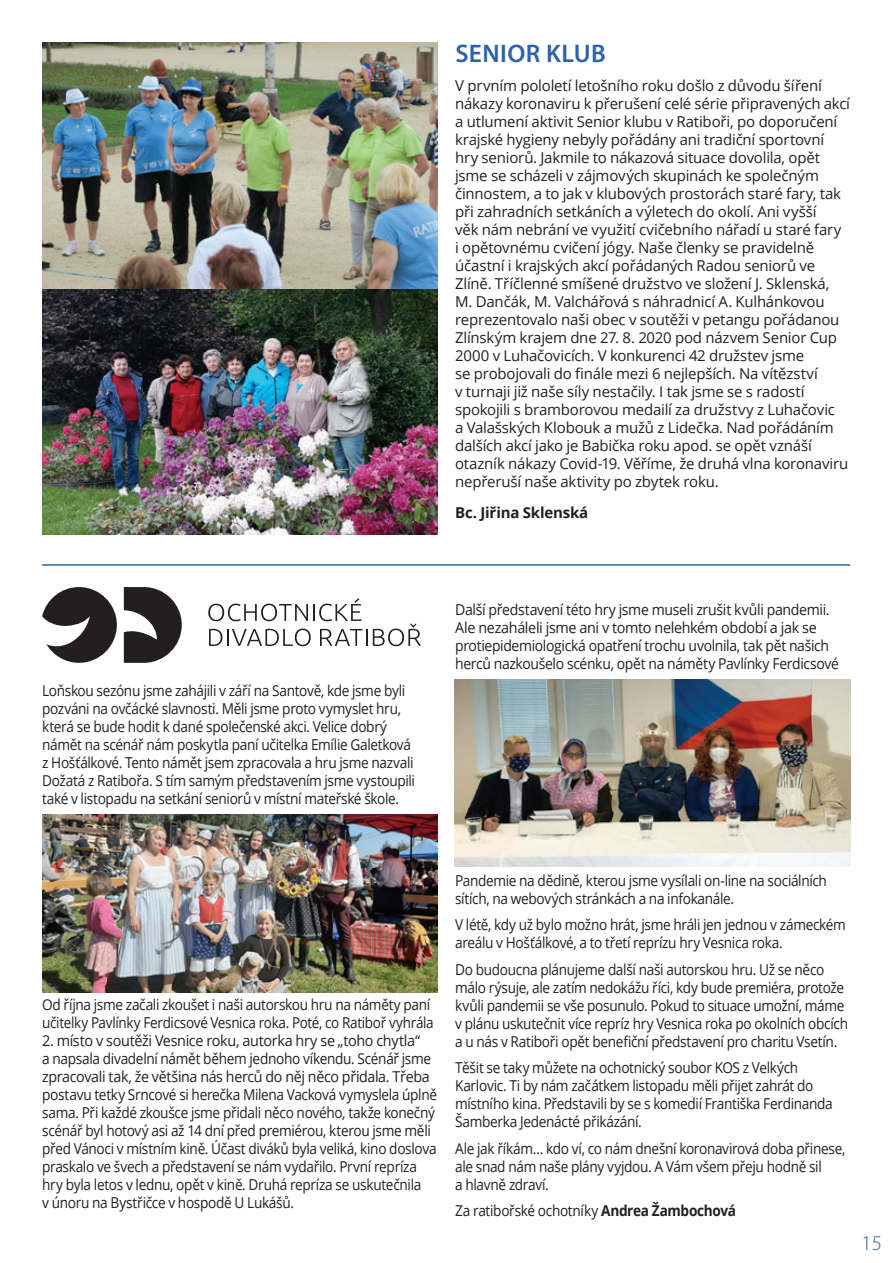
<style>
.page{position:relative;width:893px;height:1263px;background:#fff}
.page>*{position:absolute;margin:0;border:0;box-sizing:border-box;transform-origin:0 0}
.t1{font:600 25.5px "Myriad Pro";letter-spacing:.015em;color:#2f60ad}
.t2{font:300 21px "Myriad Pro";color:#2f60ad}
.t3{font:15px/18px "Open Sans";letter-spacing:-.02em;color:#231f20;scale:.91 1}
.t4{font:15px/18px "Open Sans";letter-spacing:-.02em;color:#231f20}
.t5{font:15px/18px "Open Sans";letter-spacing:-.02em;color:#231f20;scale:.96 1}
.t6{font:15px/18px "Open Sans";letter-spacing:-.02em;color:#231f20;scale:.94 1}
.t7{font:700 15px "Open Sans";letter-spacing:-.01em;color:#231f20}
.s1{font-weight:700}
</style>
<div class="page">
<img style="left:41px;top:42px;width:810px;height:951px">
<h1 class="t1" style="left:455px;top:37px;width:152px">SENIOR KLUB</h1>
<p class="t4" style="left:455px;top:76px;width:396px">V prvním pololetí letošního roku došlo z důvodu šíření nákazy koronaviru k přerušení celé série připravených akcí a utlumení aktivit Senior klubu v Ratiboři, po doporučení krajské hygieny nebyly pořádány ani tradiční sportovní hry seniorů. Jakmile to nákazová situace dovolila, opět jsme se scházeli v zájmových skupinách ke společným činnostem, a to jak v klubových prostorách staré fary, tak při zahradních setkáních a výletech do okolí. Ani vyšší<br>věk nám nebrání ve využití cvičebního nářadí u staré fary<br>i opětovnému cvičení jógy. Naše členky se pravidelně účastní i krajských akcí pořádaných Radou seniorů ve Zlíně. Tříčlenné smíšené družstvo ve složení J. Sklenská, M. Dančák, M. Valchářová s náhradnicí A. Kulhánkovou reprezentovalo naši obec v soutěži v petangu pořádanou Zlínským krajem dne 27. 8. 2020 pod názvem Senior Cup 2000 v Luhačovicích. V konkurenci 42 družstev jsme<br>se probojovali do finále mezi 6 nejlepších. Na vítězství<br>v turnaji již naše síly nestačily. I tak jsme se s radostí spokojili s bramborovou medailí za družstvy z Luhačovic<br>a Valašských Klobouk a mužů z Lidečka. Nad pořádáním dalších akcí jako je Babička roku apod. se opět vznáší otazník nákazy Covid-19. Věříme, že druhá vlna koronaviru nepřeruší naše aktivity po zbytek roku.</p>
<p class="t7" style="left:455px;top:502px;width:135px">Bc. Jiřina Sklenská</p>
<p class="t3" style="left:42px;top:681px;width:411px">Loňskou sezónu jsme zahájili v září na Santově, kde jsme byli pozváni na ovčácké slavnosti. Měli jsme proto vymyslet hru, která se bude hodit k dané společenské akci. Velice dobrý námět na scénář nám poskytla paní učitelka Emílie Galetková z Hošťálkové. Tento námět jsem zpracovala a hru jsme nazvali Dožatá z Ratibořa. S tím samým představením jsme vystoupili také v listopadu na setkání seniorů v místní mateřské škole.</p>
<p class="t6" style="left:455px;top:601px;width:410px">Další představení této hry jsme museli zrušit kvůli pandemii.<br>Ale nezaháleli jsme ani v tomto nelehkém období a jak se protiepidemiologická opatření trochu uvolnila, tak pět našich herců nazkoušelo scénku, opět na náměty Pavlínky Ferdicsové</p>
<p class="t3" style="left:42px;top:995px;width:432px">Od října jsme začali zkoušet i naši autorskou hru na náměty paní učitelky Pavlínky Ferdicsové Vesnica roka. Poté, co Ratiboř vyhrála</p>
<p class="t5" style="left:42px;top:1031px;width:413px">2. místo v soutěži Vesnice roku, autorka hry se „toho chytla“<br>a napsala divadelní námět během jednoho víkendu. Scénář jsme zpracovali tak, že většina nás herců do něj něco přidala. Třeba postavu tetky Srncové si herečka Milena Vacková vymyslela úplně sama. Při každé zkoušce jsme přidali něco nového, takže konečný scénář byl hotový asi až 14 dní před premiérou, kterou jsme měli před Vánoci v místním kině. Účast diváků byla veliká, kino doslova praskalo ve švech a představení se nám vydařilo. První repríza hry byla letos v lednu, opět v kině. Druhá repríza se uskutečnila<br>v únoru na Bystřičce v hospodě U Lukášů.</p>
<p class="t3" style="left:455px;top:871px;width:410px">Pandemie na dědině, kterou jsme vysílali on-line na sociálních sítích, na webových stránkách a na infokanále.</p>
<p class="t3" style="left:455px;top:915px;width:431px">V létě, kdy už bylo možno hrát, jsme hráli jen jednou v zámeckém areálu v Hošťálkové, a to třetí reprízu hry Vesnica roka.</p>
<p class="t3" style="left:455px;top:960px;width:433px">Do budoucna plánujeme další naši autorskou hru. Už se něco málo rýsuje, ale zatím nedokážu říci, kdy bude premiéra, protože kvůli pandemii se vše posunulo. Pokud to situace umožní, máme v plánu uskutečnit více repríz hry Vesnica roka po okolních obcích a u nás v Ratiboři opět benefiční představení pro charitu Vsetín.</p>
<p class="t3" style="left:455px;top:1058px;width:416px">Těšit se taky můžete na ochotnický soubor KOS z Velkých Karlovic. Ti by nám začátkem listopadu měli přijet zahrát do místního kina. Představili by se s komedií Františka Ferdinanda Šamberka Jedenácté přikázání.</p>
<p class="t3" style="left:455px;top:1139px;width:430px">Ale jak říkám… kdo ví, co nám dnešní koronavirová doba přinese, ale snad nám naše plány vyjdou. A Vám všem přeju hodně sil<br>a hlavně zdraví.</p>
<p class="t3" style="left:455px;top:1201px;width:310px">Za ratibořské ochotníky <span class="s1">Andrea Žambochová</span></p>
<h2 class="t2" style="left:861px;top:1231px;width:22px">15</h2>
</div>
